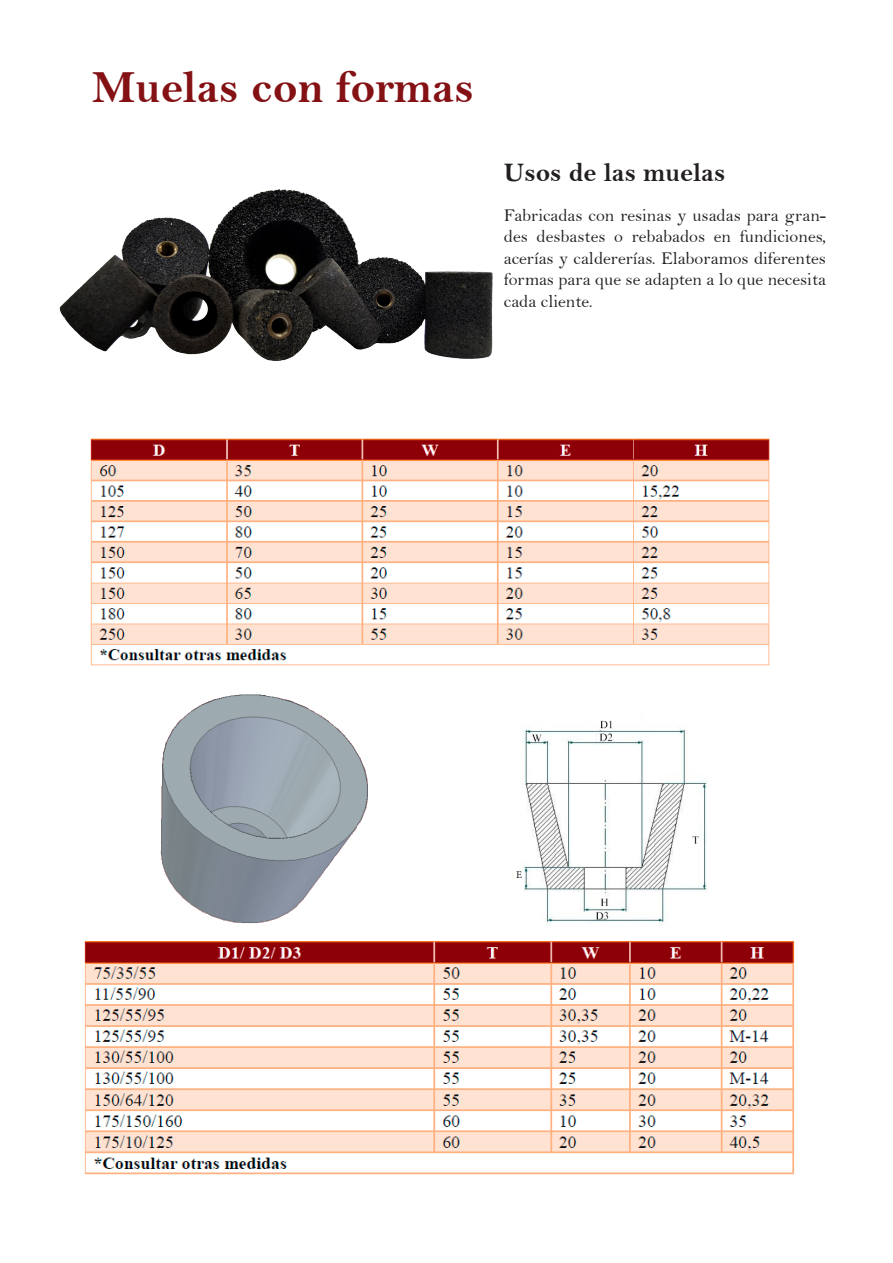
<style>
.page{position:relative;width:893px;height:1263px;background:#fff}
.page>*{position:absolute;margin:0;border:0;box-sizing:border-box;transform-origin:0 0}
.t1{font:46.5px "Bell MT Bold";color:#841114}
.t2{font:27px "Bell MT Bold";color:#231f20}
.t3{font:18px/21.6px "Bell";color:#231f20;text-align:justify}
.t4{font:10.5px "Minion Pro";color:#231f20}
</style>
<div class="page">
<img style="left:84px;top:941px;width:711px;height:234px">
<img style="left:59px;top:189px;width:434px;height:172px">
<img style="left:160px;top:694px;width:208px;height:230px">
<img style="left:90px;top:438px;width:680px;height:228px">
<img style="left:522px;top:720px;width:186px;height:205px">
<div style="left:516px;top:871px;width:8px;height:21px;background:#fff"></div>
<p class="t1" style="left:92px;top:59px;width:383px">Muelas con formas</p>
<p class="t2" style="left:504px;top:157px;width:223px">Usos de las muelas</p>
<p class="t3" style="left:504px;top:204px;width:324px">Fabricadas con resinas y usadas para gran&shy;des desbastes o rebabados en fundiciones, acerías y caldererías. Elaboramos diferentes formas para que se adapten a lo que necesita cada cliente.</p>
<p class="t4" style="left:516px;top:868px;width:7px">E</p>
</div>
